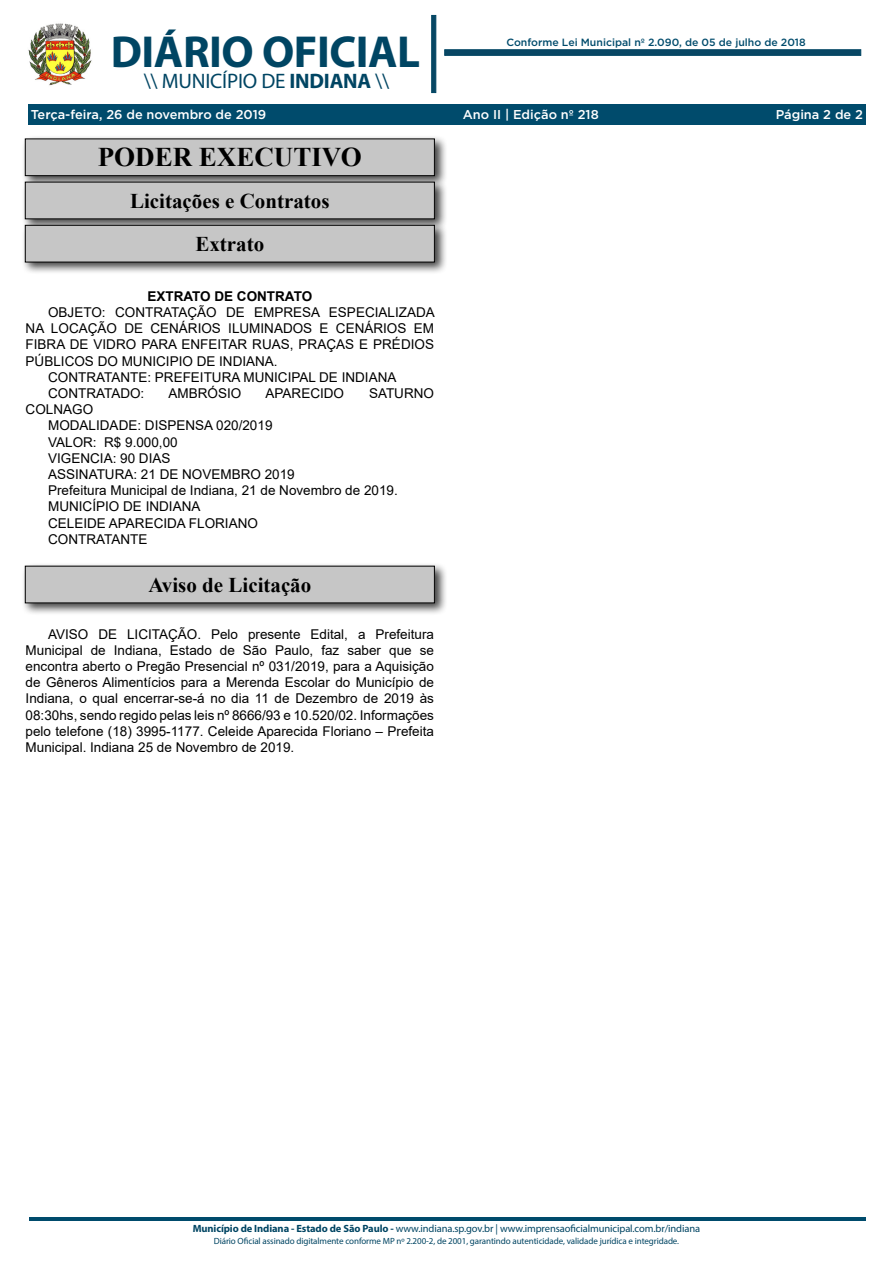
<style>
.page{position:relative;width:893px;height:1263px;background:#fff}
.page>*{position:absolute;margin:0;border:0;box-sizing:border-box;transform-origin:0 0}
.t1{font:700 45px "Myriad Pro";letter-spacing:-.01em;color:#004563}
.t2{font:700 27px "Times New Roman";color:#000}
.t3{font:700 21px "Times New Roman";color:#000}
.t4{font:21px "Myriad Pro";letter-spacing:-.01em;color:#004563}
._2_-_Corpo{font:13.5px/16.2px "Arial";color:#000;text-align:justify}
._1_-_Cabeçalho{font:700 13.5px "Arial";color:#000}
.t5{font:500 12.75px "Gotham";color:#fff}
.t6{font:10.5px "Myriad Pro";letter-spacing:-.01em;color:#004563}
.t7{font:500 10.5px "Gotham";color:#004b6c}
.t8{font:9px "Myriad Pro";letter-spacing:-.01em;color:#004563}
.s1{font-weight:700}
</style>
<div class="page">
<div style="left:28px;top:104px;width:837px;height:21px;background:#004b6c"></div>
<img style="left:28px;top:23px;width:64px;height:63px">
<svg style="left:431px;top:15px;width:5px;height:78px"></svg>
<svg style="left:444px;top:50px;width:417px;height:6px;background:#094965"></svg>
<hr style="left:29px;top:1218px;width:836px;height:3px;background:#004b6c">
<div style="left:21px;top:135px;width:426px;height:54px;background:#000;opacity:.75"></div>
<div style="left:25px;top:139px;width:409px;height:37px;background:#c6c6c6"></div>
<div style="left:25px;top:139px;width:410px;height:37px;border:1px solid #000"></div>
<div style="left:21px;top:178px;width:426px;height:54px;background:#000;opacity:.75"></div>
<div style="left:25px;top:182px;width:409px;height:37px;background:#c6c6c6"></div>
<div style="left:21px;top:221px;width:426px;height:54px;background:#000;opacity:.75"></div>
<div style="left:25px;top:225px;width:409px;height:37px;background:#c6c6c6"></div>
<div style="left:25px;top:225px;width:410px;height:37px;border:1px solid #000"></div>
<div style="left:21px;top:562px;width:426px;height:54px;background:#000;opacity:.75"></div>
<div style="left:25px;top:566px;width:409px;height:37px;background:#c6c6c6"></div>
<h1 class="t1" style="left:111px;top:23px;width:311px">DIÁRIO OFICIAL</h1>
<h3 class="t4" style="left:144px;top:68px;width:247px">\\ MUNICÍPIO DE <span class="s1">INDIANA</span> \\</h3>
<p class="t7" style="left:506px;top:35px;width:301px">Conforme Lei Municipal nº 2.090, de 05 de julho de 2018</p>
<p class="t5" style="left:31px;top:106px;width:237px">Terça-feira, 26 de novembro de 2019</p>
<p class="t5" style="left:463px;top:106px;width:137px">Ano II | Edição nº 218</p>
<p class="t5" style="left:776px;top:106px;width:89px">Página 2 de 2</p>
<p class="t2" style="left:98px;top:138px;width:266px">PODER EXECUTIVO</p>
<p class="t3" style="left:130px;top:185px;width:201px">Licitações e Contratos</p>
<p class="t3" style="left:195px;top:229px;width:70px">Extrato</p>
<p class="_1_-_Cabeçalho" style="left:147px;top:287px;width:166px">EXTRATO DE CONTRATO</p>
<p class="_2_-_Corpo" style="left:26px;top:304px;width:411px;text-indent:23px">OBJETO: CONTRATAÇÃO DE EMPRESA ESPECIALIZADA NA LOCAÇÃO DE CENÁRIOS ILUMINADOS E CENÁRIOS EM FIBRA DE VIDRO PARA ENFEITAR RUAS, PRAÇAS E PRÉDIOS PÚBLICOS DO MUNICIPIO DE INDIANA.</p>
<p class="_2_-_Corpo" style="left:48px;top:369px;width:350px">CONTRATANTE: PREFEITURA MUNICIPAL DE INDIANA</p>
<p class="_2_-_Corpo" style="left:48px;top:385px;width:98px">CONTRATADO:</p>
<p class="_2_-_Corpo" style="left:169px;top:385px;width:74px">AMBRÓSIO</p>
<p class="_2_-_Corpo" style="left:266px;top:385px;width:80px">APARECIDO</p>
<p class="_2_-_Corpo" style="left:369px;top:385px;width:66px">SATURNO</p>
<p class="_2_-_Corpo" style="left:26px;top:401px;width:69px">COLNAGO</p>
<p class="_2_-_Corpo" style="left:48px;top:417px;width:226px">MODALIDADE: DISPENSA 020/2019</p>
<p class="_2_-_Corpo" style="left:48px;top:434px;width:131px">VALOR: R$ 9.000,00</p>
<p class="_2_-_Corpo" style="left:48px;top:450px;width:124px">VIGENCIA: 90 DIAS</p>
<p class="_2_-_Corpo" style="left:48px;top:466px;width:248px">ASSINATURA: 21 DE NOVEMBRO 2019</p>
<p class="_2_-_Corpo" style="left:48px;top:482px;width:351px">Prefeitura Municipal de Indiana, 21 de Novembro de 2019.</p>
<p class="_2_-_Corpo" style="left:48px;top:498px;width:154px">MUNICÍPIO DE INDIANA</p>
<p class="_2_-_Corpo" style="left:48px;top:515px;width:211px">CELEIDE APARECIDA FLORIANO</p>
<p class="_2_-_Corpo" style="left:48px;top:531px;width:101px">CONTRATANTE</p>
<p class="t3" style="left:148px;top:569px;width:164px">Aviso de Licitação</p>
<p class="_2_-_Corpo" style="left:26px;top:626px;width:410px;text-indent:23px">AVISO DE LICITAÇÃO. Pelo presente Edital, a Prefeitura Municipal de Indiana, Estado de São Paulo, faz saber que se encontra aberto o Pregão Presencial nº 031/2019, para a Aquisição de Gêneros Alimentícios para a Merenda Escolar do Município de Indiana, o qual encerrar-se-á no dia 11 de Dezembro de 2019 às 08:30hs, sendo regido pelas leis nº 8666/93 e 10.520/02. Informações pelo telefone (18) 3995-1177. Celeide Aparecida Floriano – Prefeita Municipal. Indiana 25 de Novembro de 2019.</p>
<p class="t6" style="left:193px;top:1222px;width:509px"><span class="s1">Município de Indiana - Estado de São Paulo -</span> www.indiana.sp.gov.br | www.imprensaoficialmunicipal.com.br/indiana</p>
<p class="t8" style="left:214px;top:1236px;width:467px">Diário Oficial assinado digitalmente conforme MP nº 2.200-2, de 2001, garantindo autenticidade, validade jurídica e integridade.</p>
</div>
